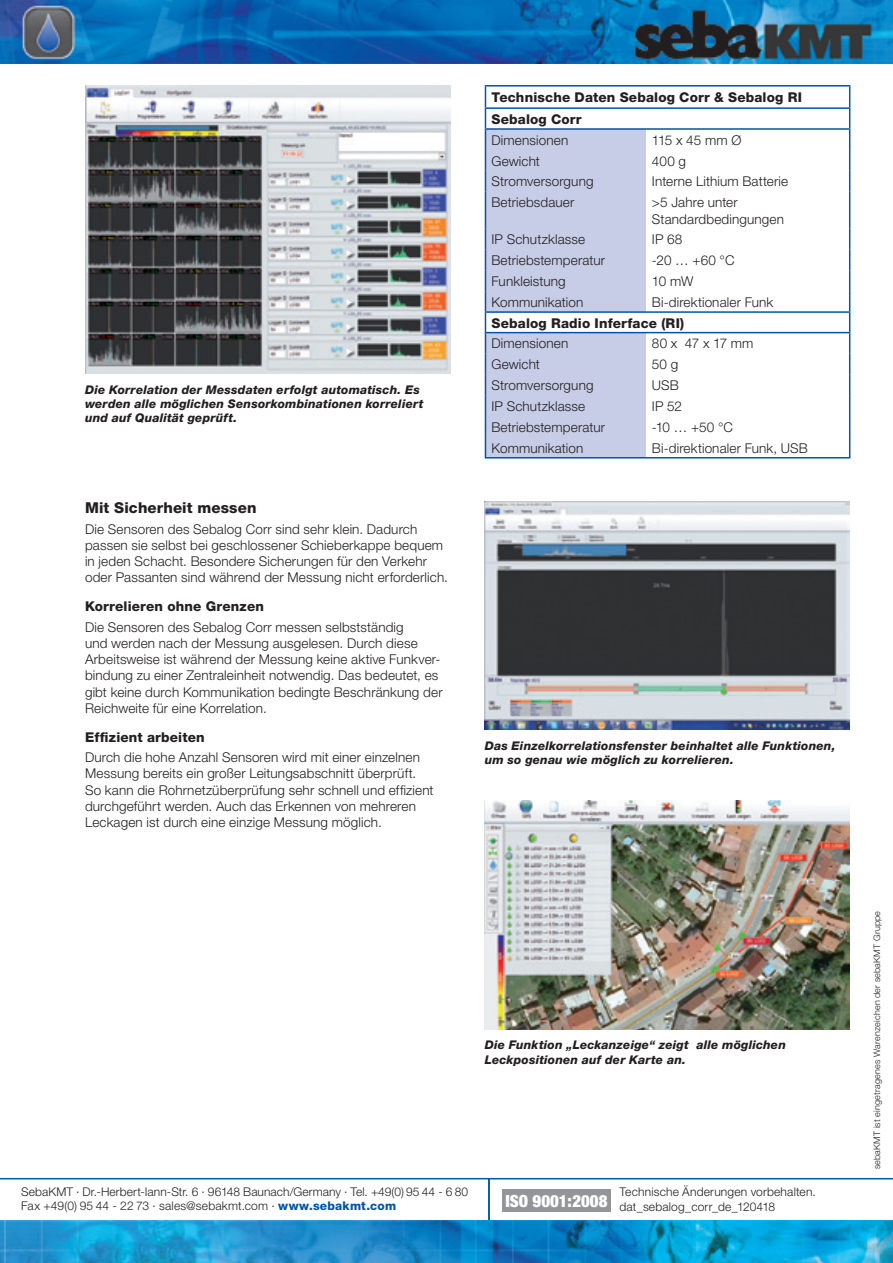
<style>
.page{position:relative;width:893px;height:1263px;background:#fff}
.page>*{position:absolute;margin:0;border:0;box-sizing:border-box;transform-origin:0 0}
.t1{font:900 condensed 16.8px "Helvetica Neue";letter-spacing:.005em;color:#fff}
.t2{font:800 15px "Helvetica Neue";letter-spacing:.01em;color:#231f20}
.t3{font:300 13.5px/16.2px "Helvetica Neue";letter-spacing:.01em;color:#231f20}
.t4{font:800 13.5px/21.5px "Helvetica Neue";letter-spacing:.015em;color:#231f20}
.t5{font:italic 800 12px/14.2px "Helvetica Neue";letter-spacing:.015em;color:#231f20}
.t6{font:300 12px/14.4px "Helvetica Neue";letter-spacing:.01em;color:#231f20}
.t7{font:300 9px "Helvetica Neue";letter-spacing:.025em;color:#231f20}
.s1{font-weight:800;color:#0154a6}
</style>
<div class="page">
<svg style="left:0;top:1177px;width:893px;height:43px"></svg>
<hr style="left:0;top:1220px;width:893px;height:2px;background:#0154a6">
<img style="left:0;top:1221px;width:893px;height:42px">
<img style="left:0;top:0;width:893px;height:64px">
<div style="left:486px;top:130px;width:160px;height:327px;background:#c7cde7"></div>
<div style="left:485px;top:312px;width:365px;height:21px;background:#fff"></div>
<hr style="left:485px;top:192px;width:1px;height:37px;background:#0154a6">
<hr style="left:849px;top:192px;width:1px;height:37px;background:#0154a6">
<hr style="left:485px;top:457px;width:161px;height:1px;background:#0154a6">
<hr style="left:646px;top:457px;width:204px;height:1px;background:#0154a6">
<hr style="left:485px;top:85px;width:161px;height:2px;background:#0154a6">
<svg style="left:485px;top:87px;width:1px;height:105px"></svg>
<hr style="left:646px;top:85px;width:204px;height:2px;background:#0154a6">
<svg style="left:849px;top:87px;width:1px;height:105px"></svg>
<hr style="left:485px;top:107px;width:161px;height:2px;background:#0154a6">
<hr style="left:646px;top:107px;width:204px;height:2px;background:#0154a6">
<hr style="left:485px;top:128px;width:161px;height:2px;background:#0154a6">
<hr style="left:646px;top:128px;width:204px;height:2px;background:#0154a6">
<hr style="left:485px;top:311px;width:161px;height:2px;background:#0154a6">
<svg style="left:485px;top:229px;width:1px;height:228px"></svg>
<hr style="left:646px;top:311px;width:204px;height:2px;background:#0154a6">
<svg style="left:849px;top:229px;width:1px;height:228px"></svg>
<hr style="left:485px;top:332px;width:161px;height:1px;background:#0154a6">
<hr style="left:646px;top:332px;width:204px;height:1px;background:#0154a6">
<img style="left:85px;top:85px;width:366px;height:289px">
<img style="left:485px;top:501px;width:365px;height:228px">
<img style="left:485px;top:800px;width:364px;height:229px">
<p class="t5" style="left:85px;top:382px;width:340px">Die Korrelation der Messdaten erfolgt automatisch. Es werden alle möglichen Sensorkombinationen korreliert und auf Qualität geprüft.</p>
<p class="t2" style="left:85px;top:499px;width:173px">Mit Sicherheit messen</p>
<p class="t3" style="left:85px;top:520px;width:364px">Die Sensoren des Sebalog Corr sind sehr klein. Dadurch passen sie selbst bei geschlossener Schieberkappe bequem in jeden Schacht. Besondere Sicherungen für den Verkehr oder Passanten sind während der Messung nicht erforderlich.</p>
<p class="t4" style="left:85px;top:596px;width:180px">Korrelieren ohne Grenzen</p>
<p class="t3" style="left:85px;top:618px;width:359px">Die Sensoren des Sebalog Corr messen selbstständig<br>und werden nach der Messung ausgelesen. Durch diese Arbeitsweise ist während der Messung keine aktive Funkver&shy;bindung zu einer Zentraleinheit notwendig. Das bedeutet, es gibt keine durch Kommunikation bedingte Beschränkung der Reichweite für eine Korrelation.</p>
<p class="t4" style="left:85px;top:726px;width:121px">Effizient arbeiten</p>
<p class="t3" style="left:85px;top:749px;width:350px">Durch die hohe Anzahl Sensoren wird mit einer einzelnen Messung bereits ein großer Leitungsabschnitt überprüft.<br>So kann die Rohrnetzüberprüfung sehr schnell und effizient durchgeführt werden. Auch das Erkennen von mehreren Leckagen ist durch eine einzige Messung möglich.</p>
<p class="t4" style="left:491px;top:87px;width:312px">Technische Daten Sebalog Corr &amp; Sebalog RI<br>Sebalog Corr</p>
<p class="t3" style="left:491px;top:132px;width:78px">Dimensionen</p>
<p class="t3" style="left:652px;top:132px;width:91px">115 x 45 mm Ø</p>
<p class="t3" style="left:491px;top:152px;width:50px">Gewicht</p>
<p class="t3" style="left:652px;top:152px;width:36px">400 g</p>
<p class="t3" style="left:491px;top:173px;width:104px">Stromversorgung</p>
<p class="t3" style="left:652px;top:173px;width:138px">Interne Lithium Batterie</p>
<p class="t3" style="left:491px;top:194px;width:84px">Betriebsdauer</p>
<p class="t3" style="left:652px;top:194px;width:134px">&gt;5 Jahre unter<br>Standardbedingungen</p>
<p class="t3" style="left:491px;top:231px;width:95px">IP Schutzklasse</p>
<p class="t3" style="left:652px;top:231px;width:32px">IP 68</p>
<p class="t3" style="left:491px;top:252px;width:115px">Betriebstemperatur</p>
<p class="t3" style="left:652px;top:252px;width:84px">-20 … +60 °C</p>
<p class="t3" style="left:491px;top:273px;width:76px">Funkleistung</p>
<p class="t3" style="left:652px;top:273px;width:43px">10 mW</p>
<p class="t3" style="left:491px;top:294px;width:93px">Kommunikation</p>
<p class="t3" style="left:652px;top:294px;width:123px">Bi-direktionaler Funk</p>
<p class="t4" style="left:491px;top:312px;width:194px">Sebalog Radio Inferface (RI)</p>
<p class="t3" style="left:491px;top:335px;width:78px">Dimensionen</p>
<p class="t3" style="left:652px;top:335px;width:103px">80 x 47 x 17 mm</p>
<p class="t3" style="left:491px;top:356px;width:50px">Gewicht</p>
<p class="t3" style="left:652px;top:356px;width:28px">50 g</p>
<p class="t3" style="left:491px;top:377px;width:104px">Stromversorgung</p>
<p class="t3" style="left:652px;top:377px;width:28px">USB</p>
<p class="t3" style="left:491px;top:398px;width:95px">IP Schutzklasse</p>
<p class="t3" style="left:652px;top:398px;width:32px">IP 52</p>
<p class="t3" style="left:491px;top:419px;width:115px">Betriebstemperatur</p>
<p class="t3" style="left:652px;top:419px;width:82px">-10 … +50 °C</p>
<p class="t3" style="left:491px;top:439px;width:93px">Kommunikation</p>
<p class="t3" style="left:652px;top:439px;width:157px">Bi-direktionaler Funk, USB</p>
<p class="t5" style="left:485px;top:738px;width:352px">Das Einzelkorrelationsfenster beinhaltet alle Funktionen, um so genau wie möglich zu korrelieren.</p>
<p class="t5" style="left:485px;top:1038px;width:303px">Die Funktion „Leckanzeige“ zeigt alle möglichen<br>Leckpositionen auf der Karte an.</p>
<p class="t6" style="left:21px;top:1184px;width:448px">SebaKMT · Dr.-Herbert-Iann-Str. 6 · 96148 Baunach/Germany · Tel. +49(0) 95 44 - 6 80<br>Fax +49(0) 95 44 - 22 73 · sales@sebakmt.com · <span class="s1">www.sebakmt.com</span></p>
<p class="t6" style="left:619px;top:1184px;width:198px">Technische Änderungen vorbehalten. dat_sebalog_corr_de_120418</p>
<p class="t1" style="left:505px;top:1190px;width:104px">ISO 9001:2008</p>
<p class="t7" style="left:871px;top:1169px;width:260px;rotate:-90deg">sebaKMT ist eingetragenes Warenzeichen der sebaKMT Gruppe</p>
</div>
